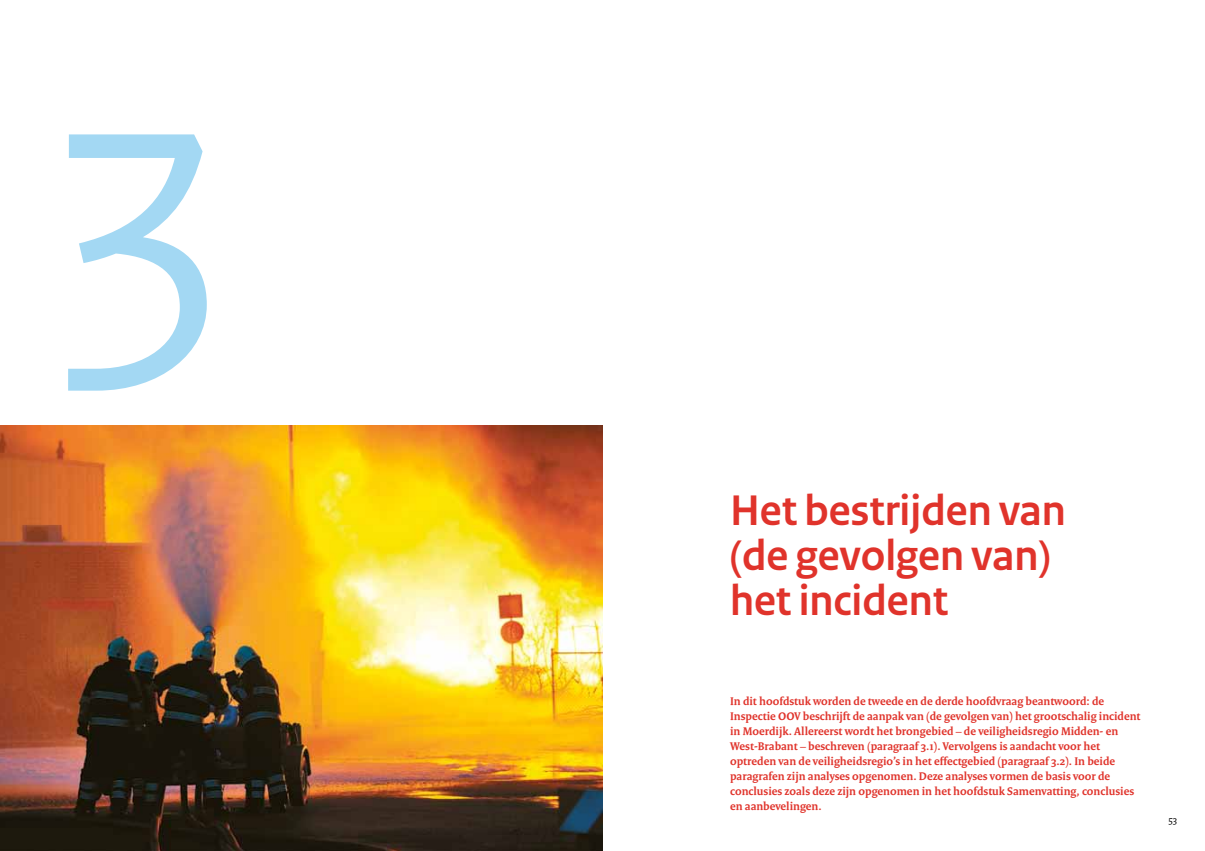
<style>
.page{position:relative;width:1205px;height:851px;background:#fff}
.page>*{position:absolute;margin:0;border:0;box-sizing:border-box;transform-origin:0 0}
.t1{font:385px "Rijksoverheid Sans Heading";color:#a3d8f3}
.t2{font:700 45px/45px "Rijksoverheid Sans";color:#e0332b}
.t3{font:700 11.88px/15px "Rijksoverheid Serif";color:#e0332b}
.t4{font:10px "Rijksoverheid Serif";color:#000}
</style>
<div class="page">
<img style="left:0;top:425px;width:602px;height:425px">
<h1 class="t1" style="left:59px;top:-26px;width:163px">3</h1>
<h2 class="t2" style="left:730px;top:488px;width:337px">Het bestrijden van (de gevolgen van) het incident</h2>
<p class="t3" style="left:730px;top:693px;width:412px">In dit hoofdstuk worden de tweede en de derde hoofdvraag beantwoord: de Inspectie OOV beschrijft de aanpak van (de gevolgen van) het grootschalig incident in Moerdijk. Allereerst wordt het brongebied – de veiligheidsregio Midden- en West-Brabant – beschreven (paragraaf 3.1). Vervolgens is aandacht voor het optreden van de veiligheidsregio’s in het effectgebied (paragraaf 3.2). In beide paragrafen zijn analyses opgenomen. Deze analyses vormen de basis voor de conclusies zoals deze zijn opgenomen in het hoofdstuk Samenvatting, conclusies en aanbevelingen.</p>
<p class="t4" style="left:1168px;top:813px;width:10px">53</p>
</div>
